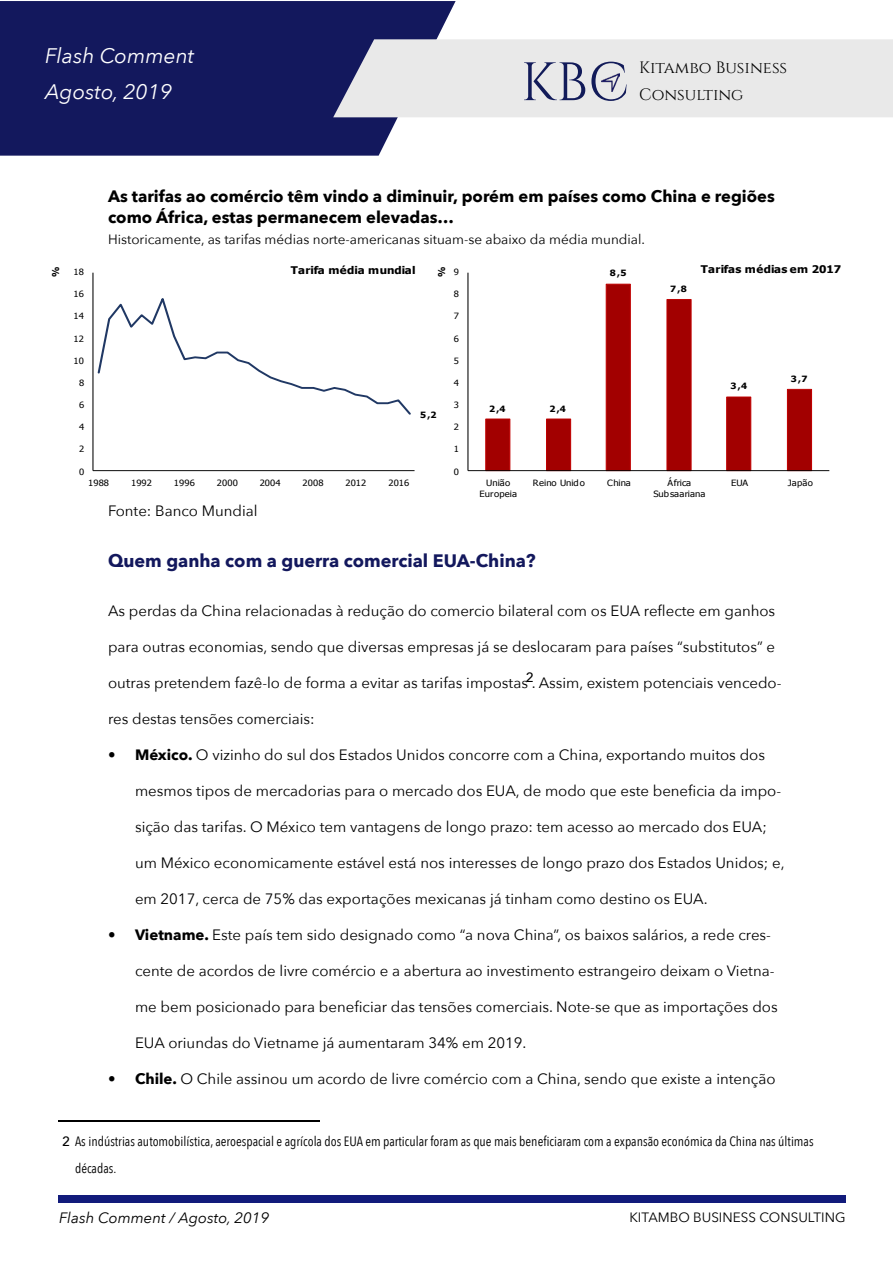
<style>
.page{position:relative;width:893px;height:1263px;background:#fff}
.page>*{position:absolute;margin:0;border:0;box-sizing:border-box;transform-origin:0 0}
.t1{font:54px "Cinzel";color:#121b59}
.t2{font:italic 21px/36px "Avenir Next";color:#fff}
.t3{font:700 18px "Avenir Next";color:#13185d}
.t4{font:700 16.5px/21px "Avenir Next";color:#000}
.t5{font:16.5px/27px "Cinzel";color:#000}
.t6{font:15px "Avenir Next";color:#000}
.t7{font:italic 15px "Avenir Next";color:#000}
.t8{font:13.5px/27px "Avenir Next Condensed";color:#000}
.t9{font:13.5px "Avenir Next";color:#000}
.t10{font:500 13.5px "Avenir Next";color:#000}
.t11{font:700 10.5px "Tahoma";letter-spacing:.01em;color:#000;scale:1.1 1}
.t12{font:700 9.45px "Tahoma";color:#000;scale:.91 1}
.t13{font:8.7px/10.8px "Tahoma";letter-spacing:.005em;color:#000;text-align:center;scale:1.1 1}
.t14{font:700 8.7px "Tahoma";color:#000;scale:1.1 1}
.s1{font-weight:700}
.s2{font-family:"Avenir Next";font-weight:500}
</style>
<div class="page">
<div style="left:0;top:1px;width:456px;height:155px;background:#13185d"></div>
<div style="left:333px;top:39px;width:560px;height:78px;background:#e9e9e9"></div>
<img style="left:601px;top:73px;width:18px;height:18px">
<hr style="left:92px;top:273px;width:1px;height:198px;background:#000">
<hr style="left:93px;top:470px;width:322px;height:1px;background:#000">
<svg style="left:97px;top:298px;width:314px;height:117px"></svg>
<svg style="left:485px;top:283px;width:328px;height:187px"></svg>
<hr style="left:467px;top:273px;width:1px;height:198px;background:#000">
<hr style="left:468px;top:470px;width:361px;height:1px;background:#000">
<div style="left:58px;top:1195px;width:787px;height:8px;background:#121b7b"></div>
<hr style="left:58px;top:1120px;width:262px;height:1px;background:#000">
<h2 class="t2" style="left:45px;top:37px;width:151px">Flash Comment<br>Agosto, 2019</h2>
<h1 class="t1" style="left:521px;top:51px;width:110px">KBC</h1>
<p class="t5" style="left:639px;top:55px;width:150px">Kitambo Business<br>Consulting</p>
<p class="t4" style="left:108px;top:186px;width:668px">As tarifas ao comércio têm vindo a diminuir, porém em países como China e regiões como África, estas permanecem elevadas…</p>
<p class="t9" style="left:108px;top:228px;width:538px">Historicamente, as tarifas médias norte-americanas situam-se abaixo da média mundial.</p>
<p class="t12" style="left:49px;top:277px;width:13px;rotate:-90deg">%</p>
<p class="t11" style="left:291px;top:263px;width:115px">Tarifa média mundial</p>
<p class="t13" style="left:74px;top:266px;width:11px">18</p>
<p class="t12" style="left:435px;top:277px;width:13px;rotate:-90deg">%</p>
<p class="t11" style="left:701px;top:262px;width:129px">Tarifas médias em 2017</p>
<p class="t13" style="left:454px;top:266px;width:6px">9</p>
<p class="t14" style="left:610px;top:267px;width:16px">8,5</p>
<p class="t13" style="left:74px;top:288px;width:11px">16</p>
<p class="t13" style="left:454px;top:288px;width:6px">8</p>
<p class="t14" style="left:670px;top:283px;width:16px">7,8</p>
<p class="t13" style="left:74px;top:310px;width:11px">14</p>
<p class="t13" style="left:454px;top:310px;width:6px">7</p>
<p class="t13" style="left:74px;top:333px;width:11px">12</p>
<p class="t13" style="left:454px;top:333px;width:6px">6</p>
<p class="t13" style="left:74px;top:355px;width:11px">10</p>
<p class="t13" style="left:454px;top:355px;width:6px">5</p>
<p class="t13" style="left:79px;top:377px;width:6px">8</p>
<p class="t13" style="left:454px;top:377px;width:6px">4</p>
<p class="t14" style="left:731px;top:380px;width:16px">3,4</p>
<p class="t14" style="left:791px;top:373px;width:16px">3,7</p>
<p class="t13" style="left:79px;top:399px;width:6px">6</p>
<p class="t14" style="left:420px;top:408px;width:16px">5,2</p>
<p class="t13" style="left:454px;top:399px;width:6px">3</p>
<p class="t14" style="left:489px;top:402px;width:16px">2,4</p>
<p class="t14" style="left:549px;top:402px;width:16px">2,4</p>
<p class="t13" style="left:79px;top:421px;width:6px">4</p>
<p class="t13" style="left:454px;top:421px;width:6px">2</p>
<p class="t13" style="left:79px;top:443px;width:6px">2</p>
<p class="t13" style="left:454px;top:443px;width:6px">1</p>
<p class="t13" style="left:79px;top:465px;width:6px">0</p>
<p class="t13" style="left:454px;top:465px;width:6px">0</p>
<p class="t13" style="left:88px;top:477px;width:20px">1988</p>
<p class="t13" style="left:131px;top:477px;width:20px">1992</p>
<p class="t13" style="left:174px;top:477px;width:20px">1996</p>
<p class="t13" style="left:217px;top:477px;width:21px">2000</p>
<p class="t13" style="left:260px;top:477px;width:20px">2004</p>
<p class="t13" style="left:303px;top:477px;width:20px">2008</p>
<p class="t13" style="left:345px;top:477px;width:20px">2012</p>
<p class="t13" style="left:388px;top:477px;width:20px">2016</p>
<p class="t13" style="left:480px;top:477px;width:36px">União<br>Europeia</p>
<p class="t13" style="left:533px;top:477px;width:49px">Reino Unido</p>
<p class="t13" style="left:607px;top:477px;width:23px">China</p>
<p class="t13" style="left:653px;top:477px;width:49px">África<br>Subsaariana</p>
<p class="t13" style="left:731px;top:477px;width:17px">EUA</p>
<p class="t13" style="left:788px;top:477px;width:24px">Japão</p>
<p class="t6" style="left:108px;top:498px;width:151px">Fonte: Banco Mundial</p>
<p class="t3" style="left:108px;top:545px;width:429px">Quem ganha com a guerra comercial EUA-China?</p>
<p class="t6" style="left:108px;top:598px;width:669px">As perdas da China relacionadas à redução do comercio bilateral com os EUA reflecte em ganhos</p>
<p class="t6" style="left:108px;top:634px;width:669px">para outras economias, sendo que diversas empresas já se deslocaram para países “substitutos” e</p>
<p class="t6" style="left:108px;top:670px;width:675px">outras pretendem fazê-lo de forma a evitar as tarifas impostas . Assim, existem potenciais vencedo-</p>
<p class="t6" style="left:108px;top:706px;width:208px">res destas tensões comerciais:</p>
<p class="t6" style="left:108px;top:742px;width:659px"><span class="s1">• México.</span> O vizinho do sul dos Estados Unidos concorre com a China, exportando muitos dos</p>
<p class="t6" style="left:135px;top:778px;width:648px">mesmos tipos de mercadorias para o mercado dos EUA, de modo que este beneficia da impo-</p>
<p class="t6" style="left:135px;top:814px;width:633px">sição das tarifas. O México tem vantagens de longo prazo: tem acesso ao mercado dos EUA;</p>
<p class="t6" style="left:135px;top:850px;width:651px">um México economicamente estável está nos interesses de longo prazo dos Estados Unidos; e,</p>
<p class="t6" style="left:135px;top:886px;width:574px">em 2017, cerca de 75% das exportações mexicanas já tinham como destino os EUA.</p>
<p class="t6" style="left:108px;top:922px;width:665px"><span class="s1">• Vietname.</span> Este país tem sido designado como “a nova China”, os baixos salários, a rede cres-</p>
<p class="t6" style="left:135px;top:958px;width:641px">cente de acordos de livre comércio e a abertura ao investimento estrangeiro deixam o Vietna-</p>
<p class="t6" style="left:135px;top:994px;width:644px">me bem posicionado para beneficiar das tensões comerciais. Note-se que as importações dos</p>
<p class="t6" style="left:135px;top:1030px;width:393px">EUA oriundas do Vietname já aumentaram 34% em 2019.</p>
<p class="t6" style="left:108px;top:1066px;width:669px"><span class="s1">• Chile.</span> O Chile assinou um acordo de livre comércio com a China, sendo que existe a intenção</p>
<p class="t10" style="left:526px;top:666px;width:10px">2</p>
<p class="t8" style="left:75px;top:1127px;width:740px;text-indent:-13px"><span class="s2">2</span> As indústrias automobilística, aeroespacial e agrícola dos EUA em particular foram as que mais beneficiaram com a expansão económica da China nas últimas décadas.</p>
<p class="t7" style="left:59px;top:1205px;width:212px">Flash Comment / Agosto, 2019</p>
<p class="t9" style="left:629px;top:1206px;width:218px">KITAMBO BUSINESS CONSULTING</p>
</div>
